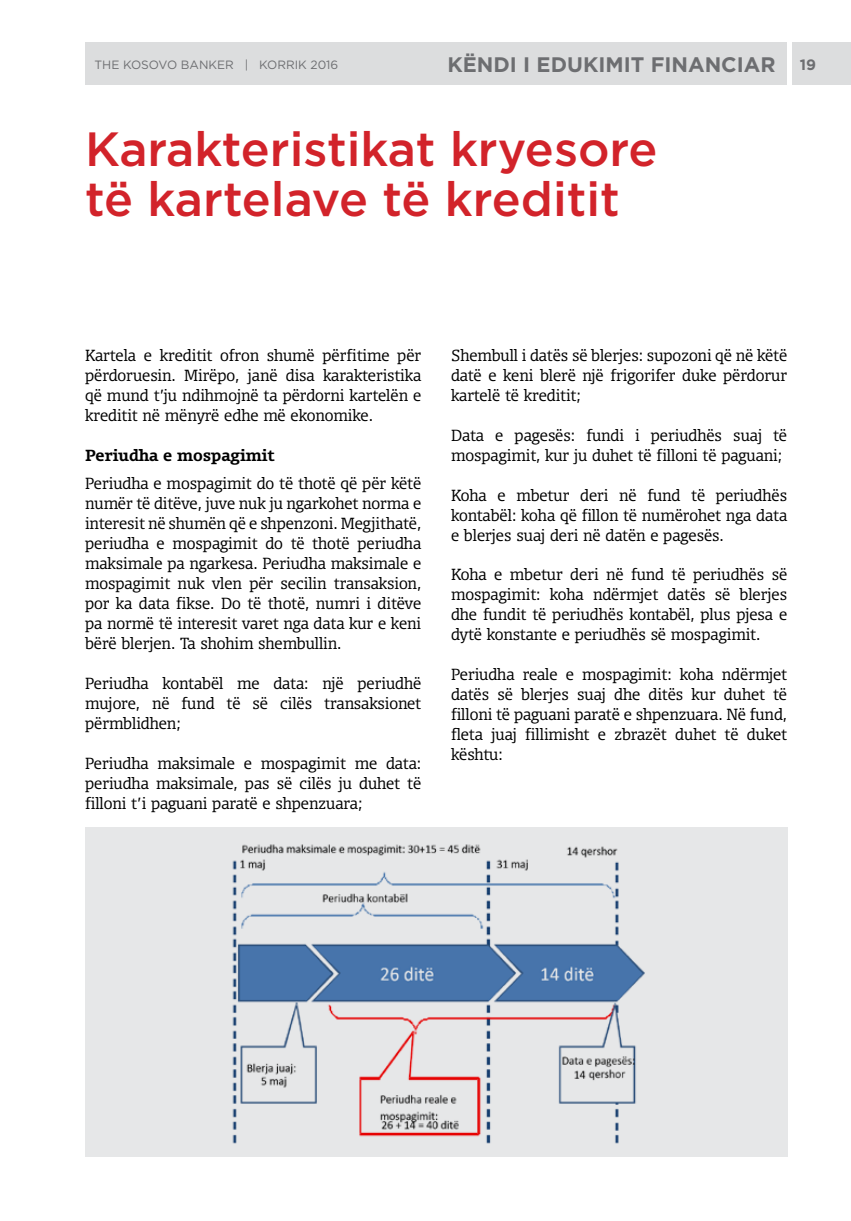
<style>
.page{position:relative;width:851px;height:1221px;background:#fff}
.page>*{position:absolute;margin:0;border:0;box-sizing:border-box;transform-origin:0 0}
.t1{font:500 48px/49.5px "Gotham";color:#d2232a}
.t2{font:700 21px "Gotham";color:#6d6e71}
.t3{font:300 15.3px/20px "Olsen TF";color:#000;text-align:justify}
.t4{font:700 15.3px "Olsen";color:#000}
.t5{font:12px "Gotham";color:#6d6e71}
.s1{font-size:15px}
</style>
<div class="page">
<div style="left:85px;top:43px;width:765px;height:42px;background:#dcddde"></div>
<hr style="left:787px;top:38px;width:4px;height:51px;background:#fff">
<div style="left:85px;top:827px;width:702px;height:330px;background:#e6e7e8"></div>
<img style="left:232px;top:844px;width:413px;height:300px">
<p class="t5" style="left:94px;top:57px;width:245px">THE KOSOVO BANKER | KORRIK 2016</p>
<h2 class="t2" style="left:447px;top:52px;width:370px">KËNDI I EDUKIMIT FINANCIAR <span class="s1">19</span></h2>
<h1 class="t1" style="left:85px;top:124px;width:574px">Karakteristikat kryesore të kartelave të kreditit</h1>
<p class="t3" style="left:85px;top:345px;width:337px">Kartela e kreditit ofron shumë përfitime për përdoruesin. Mirëpo, janë disa karakteristika që mund t’ju ndihmojnë ta përdorni kartelën e kreditit në mënyrë edhe më ekonomike.</p>
<p class="t4" style="left:85px;top:445px;width:191px">Periudha e mospagimit</p>
<p class="t3" style="left:85px;top:473px;width:337px">Periudha e mospagimit do të thotë që për këtë numër të ditëve, juve nuk ju ngarkohet norma e interesit në shumën që e shpenzoni. Megjithatë, periudha e mospagimit do të thotë periudha maksimale pa ngarkesa. Periudha maksimale e mospagimit nuk vlen për secilin transaksion, por ka data fikse. Do të thotë, numri i ditëve pa normë të interesit varet nga data kur e keni bërë blerjen. Ta shohim shembullin.</p>
<p class="t3" style="left:85px;top:673px;width:337px">Periudha kontabël me data: një periudhë mujore, në fund të së cilës transaksionet përmblidhen;</p>
<p class="t3" style="left:85px;top:752px;width:337px">Periudha maksimale e mospagimit me data: periudha maksimale, pas së cilës ju duhet të filloni t’i paguani paratë e shpenzuara;</p>
<p class="t3" style="left:451px;top:345px;width:337px">Shembull i datës së blerjes: supozoni që në këtë datë e keni blerë një frigorifer duke përdorur kartelë të kreditit;</p>
<p class="t3" style="left:451px;top:425px;width:337px">Data e pagesës: fundi i periudhës suaj të mospagimit, kur ju duhet të filloni të paguani;</p>
<p class="t3" style="left:451px;top:484px;width:337px">Koha e mbetur deri në fund të periudhës kontabël: koha që fillon të numërohet nga data e blerjes suaj deri në datën e pagesës.</p>
<p class="t3" style="left:451px;top:564px;width:337px">Koha e mbetur deri në fund të periudhës së mospagimit: koha ndërmjet datës së blerjes dhe fundit të periudhës kontabël, plus pjesa e dytë konstante e periudhës së mospagimit.</p>
<p class="t3" style="left:451px;top:664px;width:337px">Periudha reale e mospagimit: koha ndërmjet datës së blerjes suaj dhe ditës kur duhet të filloni të paguani paratë e shpenzuara. Në fund, fleta juaj fillimisht e zbrazët duhet të duket kështu:</p>
</div>
